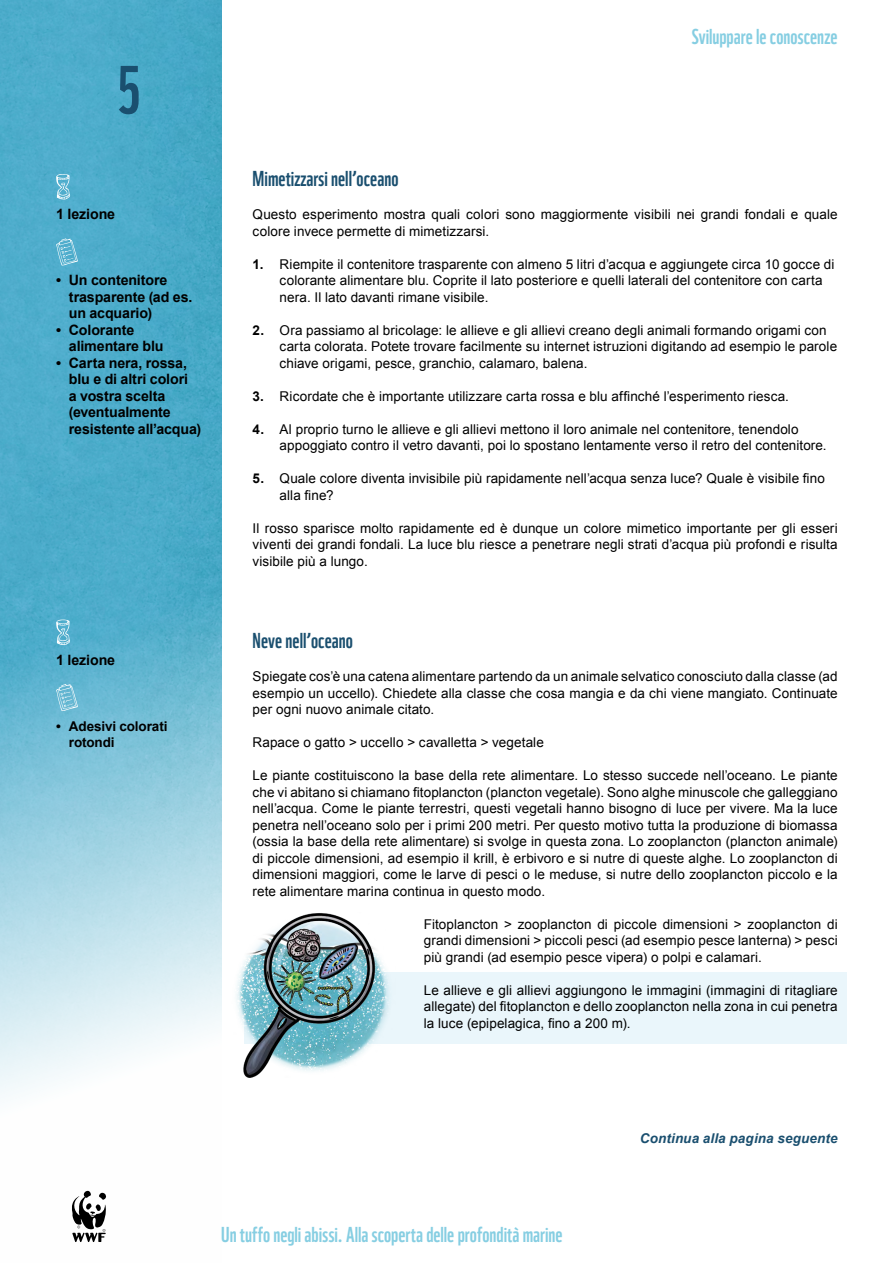
<style>
.page{position:relative;width:893px;height:1263px;background:#fff}
.page>*{position:absolute;margin:0;border:0;box-sizing:border-box;transform-origin:0 0}
.t1{font:66px "WWF";color:#1a4f6f}
.t2{font:21px "WWF";color:#86cee2}
.t3{font:21px "WWF";color:#1a4f6f}
.t4{font:700 14.25px/16.5px "Arial";letter-spacing:-.01em;color:#000}
.t5{font:13.5px/16.5px "Arial";letter-spacing:.005em;color:#000}
.t6{font:italic 700 13.5px "Arial";letter-spacing:.01em;color:#1a4f6f}
.t7{font:700 13.5px/16.5px "Arial";letter-spacing:-.01em;color:#000}
.s1{font-weight:700}
</style>
<div class="page">
<img style="left:0;top:0;width:221px;height:1095px">
<svg style="left:72px;top:1190px;width:34px;height:52px"></svg>
<svg style="left:56px;top:174px;width:14px;height:26px"></svg>
<svg style="left:56px;top:238px;width:22px;height:28px"></svg>
<svg style="left:56px;top:619px;width:14px;height:26px"></svg>
<svg style="left:56px;top:684px;width:22px;height:27px"></svg>
<div style="left:244px;top:972px;width:602px;height:71px;background:#eaf6fb"></div>
<img style="left:236px;top:913px;width:159px;height:164px">
<h1 class="t1" style="left:117px;top:38px;width:26px">5</h1>
<p class="t4" style="left:56px;top:206px;width:61px">1 lezione</p>
<p class="t4" style="left:69px;top:272px;width:125px;text-indent:-13px">• Un contenitore trasparente (ad es. un acquario)</p>
<p class="t4" style="left:69px;top:322px;width:96px;text-indent:-13px">• Colorante alimentare blu</p>
<p class="t4" style="left:69px;top:355px;width:134px;text-indent:-13px">• Carta nera, rossa, blu e di altri colori<br>a vostra scelta (eventualmente resistente all’acqua)</p>
<p class="t4" style="left:56px;top:652px;width:61px">1 lezione</p>
<p class="t7" style="left:69px;top:718px;width:100px;text-indent:-13px">• Adesivi colorati rotondi</p>
<h2 class="t2" style="left:691px;top:20px;width:148px">Sviluppare le conoscenze</h2>
<h2 class="t3" style="left:253px;top:162px;width:147px">Mimetizzarsi nell’oceano</h2>
<p class="t5" style="left:253px;top:206px;width:587px">Questo esperimento mostra quali colori sono maggiormente visibili nei grandi fondali e quale colore invece permette di mimetizzarsi.</p>
<p class="t5" style="left:280px;top:256px;width:556px;text-indent:-27px"><span class="s1">1.</span> Riempite il contenitore trasparente con almeno 5 litri d’acqua e aggiungete circa 10 gocce di colorante alimentare blu. Coprite il lato posteriore e quelli laterali del contenitore con carta nera. Il lato davanti rimane visibile.</p>
<p class="t5" style="left:280px;top:322px;width:559px;text-indent:-27px"><span class="s1">2.</span> Ora passiamo al bricolage: le allieve e gli allievi creano degli animali formando origami con carta colorata. Potete trovare facilmente su internet istruzioni digitando ad esempio le parole chiave origami, pesce, granchio, calamaro, balena.</p>
<p class="t5" style="left:253px;top:388px;width:538px"><span class="s1">3.</span> Ricordate che è importante utilizzare carta rossa e blu affinché l’esperimento riesca.</p>
<p class="t5" style="left:280px;top:421px;width:549px;text-indent:-27px"><span class="s1">4.</span> Al proprio turno le allieve e gli allievi mettono il loro animale nel contenitore, tenendolo appoggiato contro il vetro davanti, poi lo spostano lentamente verso il retro del contenitore.</p>
<p class="t5" style="left:280px;top:470px;width:547px;text-indent:-27px"><span class="s1">5.</span> Quale colore diventa invisibile più rapidamente nell’acqua senza luce? Quale è visibile fino alla fine?</p>
<p class="t5" style="left:253px;top:520px;width:587px;text-align:justify">Il rosso sparisce molto rapidamente ed è dunque un colore mimetico importante per gli esseri viventi dei grandi fondali. La luce blu riesce a penetrare negli strati d’acqua più profondi e risulta visibile più a lungo.</p>
<h2 class="t3" style="left:253px;top:624px;width:102px">Neve nell’oceano</h2>
<p class="t5" style="left:253px;top:668px;width:587px;text-align:justify">Spiegate cos’è una catena alimentare partendo da un animale selvatico conosciuto dalla classe (ad esempio un uccello). Chiedete alla classe che cosa mangia e da chi viene mangiato. Continuate per ogni nuovo animale citato.</p>
<p class="t5" style="left:253px;top:734px;width:293px">Rapace o gatto &gt; uccello &gt; cavalletta &gt; vegetale</p>
<p class="t5" style="left:253px;top:767px;width:587px;text-align:justify">Le piante costituiscono la base della rete alimentare. Lo stesso succede nell’oceano. Le piante che vi abitano si chiamano fitoplancton (plancton vegetale). Sono alghe minuscole che galleggiano nell’acqua. Come le piante terrestri, questi vegetali hanno bisogno di luce per vivere. Ma la luce penetra nell’oceano solo per i primi 200 metri. Per questo motivo tutta la produzione di biomassa (ossia la base della rete alimentare) si svolge in questa zona. Lo zooplancton (plancton animale) di piccole dimensioni, ad esempio il krill, è erbivoro e si nutre di queste alghe. Lo zooplancton di dimensioni maggiori, come le larve di pesci o le meduse, si nutre dello zooplancton piccolo e la rete alimentare marina continua in questo modo.</p>
<p class="t5" style="left:424px;top:916px;width:415px;text-align:justify">Fitoplancton &gt; zooplancton di piccole dimensioni &gt; zooplancton di grandi dimensioni &gt; piccoli pesci (ad esempio pesce lanterna) &gt; pesci più grandi (ad esempio pesce vipera) o polpi e calamari.</p>
<p class="t5" style="left:424px;top:982px;width:415px;text-align:justify">Le allieve e gli allievi aggiungono le immagini (immagini di ritagliare allegate) del fitoplancton e dello zooplancton nella zona in cui penetra la luce (epipelagica, fino a 200 m).</p>
<h2 class="t2" style="left:221px;top:1218px;width:343px">Un tuffo negli abissi. Alla scoperta delle profondità marine</h2>
<p class="t6" style="left:640px;top:1130px;width:199px">Continua alla pagina seguente</p>
</div>
